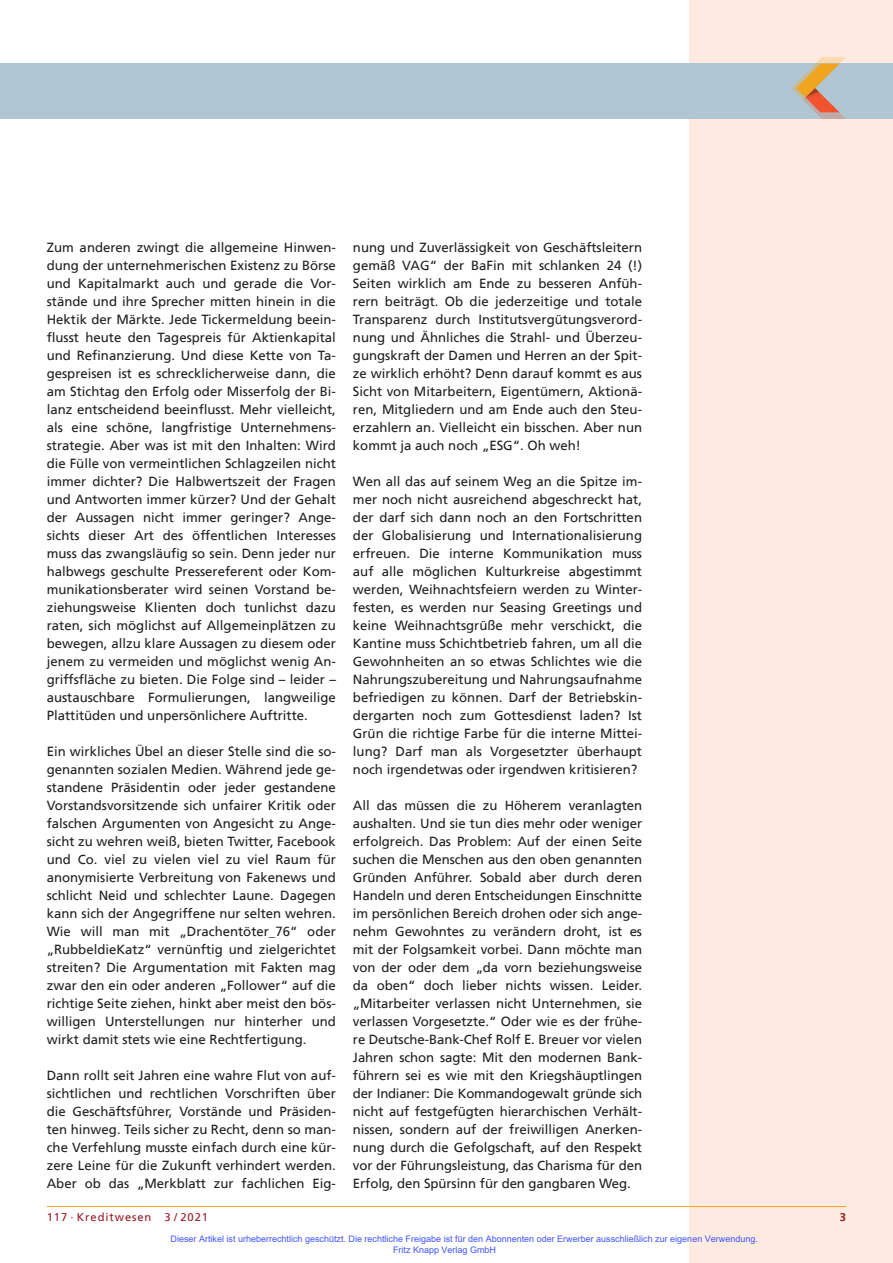
<style>
.page{position:relative;width:893px;height:1263px;background:#fff}
.page>*{position:absolute;margin:0;border:0;box-sizing:border-box;transform-origin:0 0}
.t1{font:13.2px/18px "Frutiger";color:#231f20;text-align:justify}
.t2{font:11.25px "Frutiger";letter-spacing:.08em;color:#981a26}
.t3{font:700 11.25px "Frutiger";color:#981a26}
.t4{font:9px/10.8px "Arial";color:#4054ff}
</style>
<div class="page">
<div style="left:689px;top:0;width:204px;height:1263px;background:#fdebe1"></div>
<div style="left:0;top:64px;width:893px;height:55px;background:#b0c6d2"></div>
<svg style="left:791px;top:57px;width:55px;height:62px"></svg>
<hr style="left:47px;top:1206px;width:799px;height:1px;background:#f1a31e">
<p class="t1" style="left:47px;top:239px;width:291px">Zum anderen zwingt die allgemeine Hinwen&shy;dung der unternehmerischen Existenz zu Börse und Kapitalmarkt auch und gerade die Vor&shy;stände und ihre Sprecher mitten hinein in die Hektik der Märkte. Jede Tickermeldung beein&shy;flusst heute den Tagespreis für Aktienkapital und Refinanzierung. Und diese Kette von Ta&shy;gespreisen ist es schrecklicherweise dann, die am Stichtag den Erfolg oder Misserfolg der Bi&shy;lanz entscheidend beeinflusst. Mehr vielleicht, als eine schöne, langfristige Unternehmens&shy;strategie. Aber was ist mit den Inhalten: Wird die Fülle von vermeintlichen Schlagzeilen nicht immer dichter? Die Halbwertszeit der Fragen und Antworten immer kürzer? Und der Gehalt der Aussagen nicht immer geringer? Ange&shy;sichts dieser Art des öffentlichen Interesses muss das zwangsläufig so sein. Denn jeder nur halbwegs geschulte Pressereferent oder Kom&shy;munikationsberater wird seinen Vorstand be&shy;ziehungsweise Klienten doch tunlichst dazu raten, sich möglichst auf Allgemeinplätzen zu bewegen, allzu klare Aussagen zu diesem oder jenem zu vermeiden und möglichst wenig An&shy;griffsfläche zu bieten. Die Folge sind – leider – austauschbare Formulierungen, langweilige Plattitüden und unpersönlichere Auftritte.</p>
<p class="t1" style="left:47px;top:743px;width:291px">Ein wirkliches Übel an dieser Stelle sind die so&shy;genannten sozialen Medien. Während jede ge&shy;standene Präsidentin oder jeder gestandene Vorstandsvorsitzende sich unfairer Kritik oder falschen Argumenten von Angesicht zu Ange&shy;sicht zu wehren weiß, bieten Twitter, Facebook und Co. viel zu vielen viel zu viel Raum für anonymisierte Verbreitung von Fakenews und schlicht Neid und schlechter Laune. Dagegen kann sich der Angegriffene nur selten wehren.<br>Wie will man mit „Drachentöter_76“ oder „RubbeldieKatz“ vernünftig und zielgerichtet streiten? Die Argumentation mit Fakten mag zwar den ein oder anderen „Follower“ auf die richtige Seite ziehen, hinkt aber meist den bös&shy;willigen Unterstellungen nur hinterher und wirkt damit stets wie eine Rechtfertigung.</p>
<p class="t1" style="left:47px;top:1067px;width:291px">Dann rollt seit Jahren eine wahre Flut von auf&shy;sichtlichen und rechtlichen Vorschriften über die Geschäftsführer, Vorstände und Präsiden&shy;ten hinweg. Teils sicher zu Recht, denn so man&shy;che Verfehlung musste einfach durch eine kür&shy;zere Leine für die Zukunft verhindert werden.<br>Aber ob das „Merkblatt zur fachlichen Eig-</p>
<p class="t1" style="left:353px;top:239px;width:291px">nung und Zuverlässigkeit von Geschäftsleitern gemäß VAG“ der BaFin mit schlanken 24 (!)<br>Seiten wirklich am Ende zu besseren Anfüh&shy;rern beiträgt. Ob die jederzeitige und totale Transparenz durch Institutsvergütungsverord&shy;nung und Ähnliches die Strahl- und Überzeu&shy;gungskraft der Damen und Herren an der Spit&shy;ze wirklich erhöht? Denn darauf kommt es aus Sicht von Mitarbeitern, Eigentümern, Aktionä&shy;ren, Mitgliedern und am Ende auch den Steu&shy;erzahlern an. Vielleicht ein bisschen. Aber nun kommt ja auch noch „ESG“. Oh weh!</p>
<p class="t1" style="left:353px;top:473px;width:291px">Wen all das auf seinem Weg an die Spitze im&shy;mer noch nicht ausreichend abgeschreckt hat, der darf sich dann noch an den Fortschritten der Globalisierung und Internationalisierung erfreuen. Die interne Kommunikation muss auf alle möglichen Kulturkreise abgestimmt werden, Weihnachtsfeiern werden zu Winter&shy;festen, es werden nur Seasing Greetings und keine Weihnachtsgrüße mehr verschickt, die Kantine muss Schichtbetrieb fahren, um all die Gewohnheiten an so etwas Schlichtes wie die Nahrungszubereitung und Nahrungsaufnahme befriedigen zu können. Darf der Betriebskin&shy;dergarten noch zum Gottesdienst laden? Ist Grün die richtige Farbe für die interne Mittei&shy;lung? Darf man als Vorgesetzter überhaupt noch irgendetwas oder irgendwen kritisieren?</p>
<p class="t1" style="left:353px;top:797px;width:291px">All das müssen die zu Höherem veranlagten aushalten. Und sie tun dies mehr oder weniger erfolgreich. Das Problem: Auf der einen Seite suchen die Menschen aus den oben genannten Gründen Anführer. Sobald aber durch deren Handeln und deren Entscheidungen Einschnitte im persönlichen Bereich drohen oder sich ange&shy;nehm Gewohntes zu verändern droht, ist es mit der Folgsamkeit vorbei. Dann möchte man von der oder dem „da vorn beziehungsweise da oben“ doch lieber nichts wissen. Leider. „Mitarbeiter verlassen nicht Unternehmen, sie verlassen Vorgesetzte.“ Oder wie es der frühe&shy;re Deutsche-Bank-Chef Rolf E. Breuer vor vielen Jahren schon sagte: Mit den modernen Bank&shy;führern sei es wie mit den Kriegshäuptlingen der Indianer: Die Kommandogewalt gründe sich nicht auf festgefügten hierarchischen Verhält&shy;nissen, sondern auf der freiwilligen Anerken&shy;nung durch die Gefolgschaft, auf den Respekt vor der Führungsleistung, das Charisma für den Erfolg, den Spürsinn für den gangbaren Weg.</p>
<p class="t2" style="left:47px;top:1211px;width:163px">117 · Kreditwesen 3 / 2021</p>
<p class="t3" style="left:840px;top:1211px;width:8px">3</p>
<p class="t4" style="left:393px;top:1233px;width:366px;text-indent:-223px">Dieser Artikel ist urheberrechtlich geschützt. Die rechtliche Freigabe ist für den Abonnenten oder Erwerber ausschließlich zur eigenen Verwendung.<br>Fritz Knapp Verlag GmbH</p>
</div>
